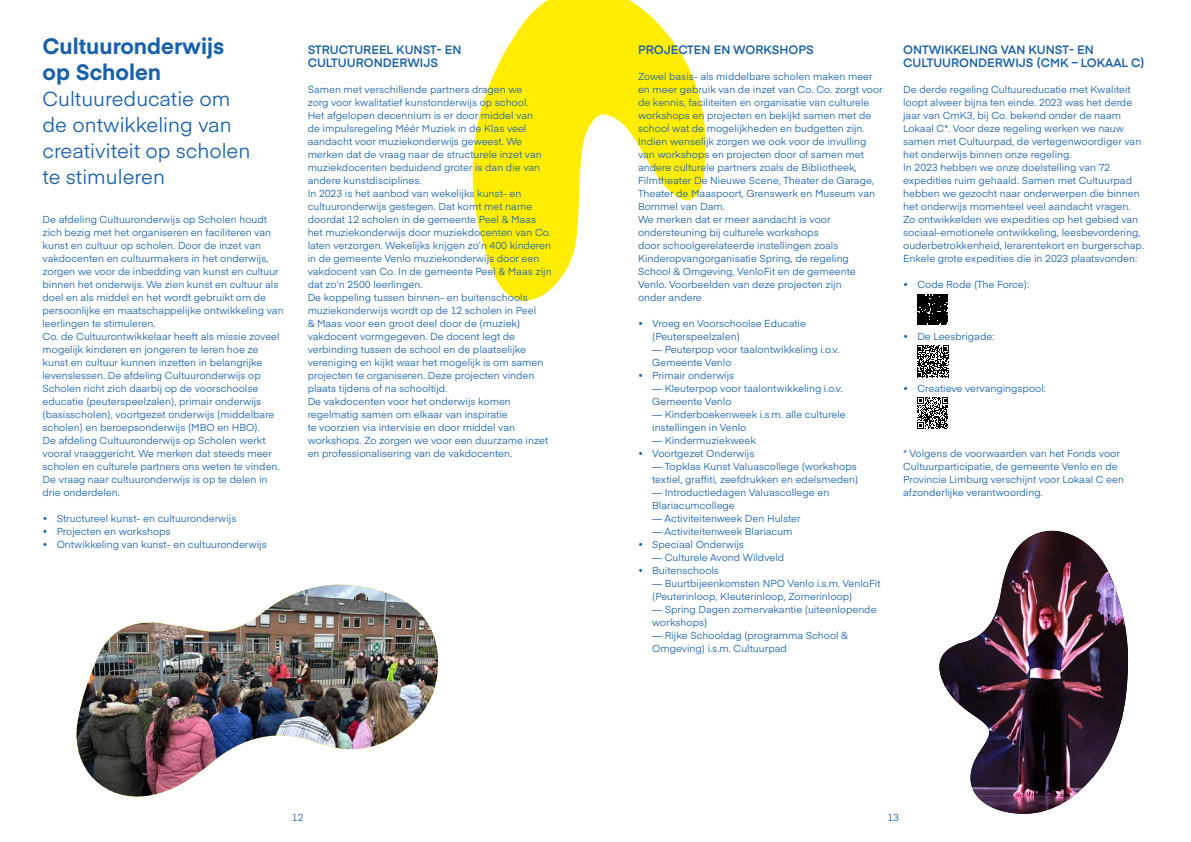
<style>
.page{position:relative;width:1191px;height:842px;background:#fff}
.page>*{position:absolute;margin:0;border:0;box-sizing:border-box;transform-origin:0 0}
.t1{font:700 22px/26px "Eina 01";color:#1961ac}
.t2{font:20px/26px "Eina 01";color:#1961ac}
.t3{font:600 12px/13px "Eina 01";color:#1961ac}
.t4{font:10px/13px "Eina 01";color:#1961ac}
</style>
<div class="page">
<svg style="left:472px;top:0;width:234px;height:301px;fill:#ffed00"></svg>
<img style="left:939px;top:531px;width:189px;height:283px">
<img style="left:76px;top:585px;width:363px;height:212px">
<svg style="left:917px;top:294px;width:31px;height:31px"></svg>
<svg style="left:917px;top:345px;width:32px;height:32px"></svg>
<svg style="left:917px;top:397px;width:31px;height:32px"></svg>
<h1 class="t1" style="left:43px;top:31px;width:183px">Cultuuronderwijs op Scholen</h1>
<h2 class="t2" style="left:43px;top:84px;width:209px">Cultuureducatie om de ontwikkeling van creativiteit op scholen te stimuleren</h2>
<p class="t4" style="left:43px;top:212px;width:243px">De afdeling Cultuuronderwijs op Scholen houdt zich bezig met het organiseren en faciliteren van kunst en cultuur op scholen. Door de inzet van vakdocenten en cultuurmakers in het onderwijs, zorgen we voor de inbedding van kunst en cultuur binnen het onderwijs. We zien kunst en cultuur als doel en als middel en het wordt gebruikt om de persoonlijke en maatschappelijke ontwikkeling van leerlingen te stimuleren.<br>Co. de Cultuurontwikkelaar heeft als missie zoveel mogelijk kinderen en jongeren te leren hoe ze kunst en cultuur kunnen inzetten in belangrijke levenslessen. De afdeling Cultuuronderwijs op Scholen richt zich daarbij op de voorschoolse educatie (peuterspeelzalen), primair onderwijs (basisscholen), voortgezet onderwijs (middelbare scholen) en beroepsonderwijs (MBO en HBO).<br>De afdeling Cultuuronderwijs op Scholen werkt vooral vraaggericht. We merken dat steeds meer scholen en culturele partners ons weten te vinden.<br>De vraag naar cultuuronderwijs is op te delen in drie onderdelen.</p>
<p class="t4" style="left:43px;top:511px;width:195px">• Structureel kunst- en cultuuronderwijs</p>
<p class="t4" style="left:43px;top:524px;width:130px">• Projecten en workshops</p>
<p class="t4" style="left:43px;top:537px;width:226px">• Ontwikkeling van kunst- en cultuuronderwijs</p>
<p class="t3" style="left:308px;top:42px;width:155px">STRUCTUREEL KUNST- EN<br>CULTUURONDERWIJS</p>
<p class="t4" style="left:308px;top:82px;width:245px">Samen met verschillende partners dragen we<br>zorg voor kwalitatief kunstonderwijs op school.<br>Het afgelopen decennium is er door middel van<br>de impulsregeling Méér Muziek in de Klas veel aandacht voor muziekonderwijs geweest. We merken dat de vraag naar de structurele inzet van muziekdocenten beduidend groter is dan die van andere kunstdisciplines.<br>In 2023 is het aanbod van wekelijks kunst- en cultuuronderwijs gestegen. Dat komt met name doordat 12 scholen in de gemeente Peel &amp; Maas het muziekonderwijs door muziekdocenten van Co. laten verzorgen. Wekelijks krijgen zo’n 400 kinderen in de gemeente Venlo muziekonderwijs door een vakdocent van Co. In de gemeente Peel &amp; Maas zijn dat zo’n 2500 leerlingen.<br>De koppeling tussen binnen- en buitenschools muziekonderwijs wordt op de 12 scholen in Peel<br>&amp; Maas voor een groot deel door de (muziek) vakdocent vormgegeven. De docent legt de verbinding tussen de school en de plaatselijke vereniging en kijkt waar het mogelijk is om samen projecten te organiseren. Deze projecten vinden plaats tijdens of na schooltijd.<br>De vakdocenten voor het onderwijs komen regelmatig samen om elkaar van inspiratie<br>te voorzien via intervisie en door middel van workshops. Zo zorgen we voor een duurzame inzet en professionalisering van de vakdocenten.</p>
<p class="t3" style="left:638px;top:42px;width:177px">PROJECTEN EN WORKSHOPS</p>
<p class="t4" style="left:638px;top:69px;width:246px">Zowel basis- als middelbare scholen maken meer en meer gebruik van de inzet van Co. Co. zorgt voor de kennis, faciliteiten en organisatie van culturele workshops en projecten en bekijkt samen met de school wat de mogelijkheden en budgetten zijn.<br>Indien wenselijk zorgen we ook voor de invulling van workshops en projecten door of samen met andere culturele partners zoals de Bibliotheek, Filmtheater De Nieuwe Scene, Theater de Garage, Theater de Maaspoort, Grenswerk en Museum van Bommel van Dam.<br>We merken dat er meer aandacht is voor ondersteuning bij culturele workshops<br>door schoolgerelateerde instellingen zoals Kinderopvangorganisatie Spring, de regeling School &amp; Omgeving, VenloFit en de gemeente Venlo. Voorbeelden van deze projecten zijn<br>onder andere</p>
<p class="t4" style="left:652px;top:316px;width:155px;text-indent:-14px">• Vroeg en Voorschoolse Educatie (Peuterspeelzalen)</p>
<p class="t4" style="left:652px;top:342px;width:188px">— Peuterpop voor taalontwikkeling i.o.v.<br>Gemeente Venlo</p>
<p class="t4" style="left:638px;top:368px;width:98px">• Primair onderwijs</p>
<p class="t4" style="left:652px;top:381px;width:192px">— Kleuterpop voor taalontwikkeling i.o.v.<br>Gemeente Venlo</p>
<p class="t4" style="left:652px;top:407px;width:195px">— Kinderboekenweek i.s.m. alle culturele instellingen in Venlo</p>
<p class="t4" style="left:652px;top:433px;width:105px">— Kindermuziekweek</p>
<p class="t4" style="left:638px;top:446px;width:118px">• Voortgezet Onderwijs</p>
<p class="t4" style="left:652px;top:459px;width:207px">— Topklas Kunst Valuascollege (workshops textiel, graffiti, zeefdrukken en edelsmeden)</p>
<p class="t4" style="left:652px;top:485px;width:179px">— Introductiedagen Valuascollege en<br>Blariacumcollege</p>
<p class="t4" style="left:652px;top:511px;width:150px">— Activiteitenweek Den Hulster</p>
<p class="t4" style="left:652px;top:524px;width:142px">— Activiteitenweek Blariacum</p>
<p class="t4" style="left:638px;top:537px;width:107px">• Speciaal Onderwijs</p>
<p class="t4" style="left:652px;top:550px;width:133px">— Culturele Avond Wildveld</p>
<p class="t4" style="left:638px;top:563px;width:82px">• Buitenschools</p>
<p class="t4" style="left:652px;top:576px;width:230px">— Buurtbijeenkomsten NPO Venlo i.s.m. VenloFit (Peuterinloop, Kleuterinloop, Zomerinloop)</p>
<p class="t4" style="left:652px;top:602px;width:226px">— Spring Dagen zomervakantie (uiteenlopende workshops)</p>
<p class="t4" style="left:652px;top:628px;width:197px">— Rijke Schooldag (programma School &amp;<br>Omgeving) i.s.m. Cultuurpad</p>
<p class="t3" style="left:903px;top:42px;width:243px">ONTWIKKELING VAN KUNST- EN<br>CULTUURONDERWIJS (CMK – LOKAAL C)</p>
<p class="t4" style="left:903px;top:82px;width:242px">De derde regeling Cultuureducatie met Kwaliteit loopt alweer bijna ten einde. 2023 was het derde jaar van CmK3, bij Co. bekend onder de naam Lokaal C*. Voor deze regeling werken we nauw samen met Cultuurpad, de vertegenwoordiger van het onderwijs binnen onze regeling.<br>In 2023 hebben we onze doelstelling van 72 expedities ruim gehaald. Samen met Cultuurpad hebben we gezocht naar onderwerpen die binnen het onderwijs momenteel veel aandacht vragen.<br>Zo ontwikkelden we expedities op het gebied van sociaal-emotionele ontwikkeling, leesbevordering, ouderbetrokkenheid, lerarentekort en burgerschap.<br>Enkele grote expedities die in 2023 plaatsvonden:</p>
<p class="t4" style="left:903px;top:277px;width:127px">• Code Rode (The Force):</p>
<p class="t4" style="left:903px;top:329px;width:93px">• De Leesbrigade:</p>
<p class="t4" style="left:903px;top:381px;width:144px">• Creatieve vervangingspool:</p>
<p class="t4" style="left:903px;top:446px;width:222px">* Volgens de voorwaarden van het Fonds voor Cultuurparticipatie, de gemeente Venlo en de Provincie Limburg verschijnt voor Lokaal C een afzonderlijke verantwoording.</p>
<p class="t4" style="left:292px;top:810px;width:13px">12</p>
<p class="t4" style="left:887px;top:810px;width:13px">13</p>
</div>
